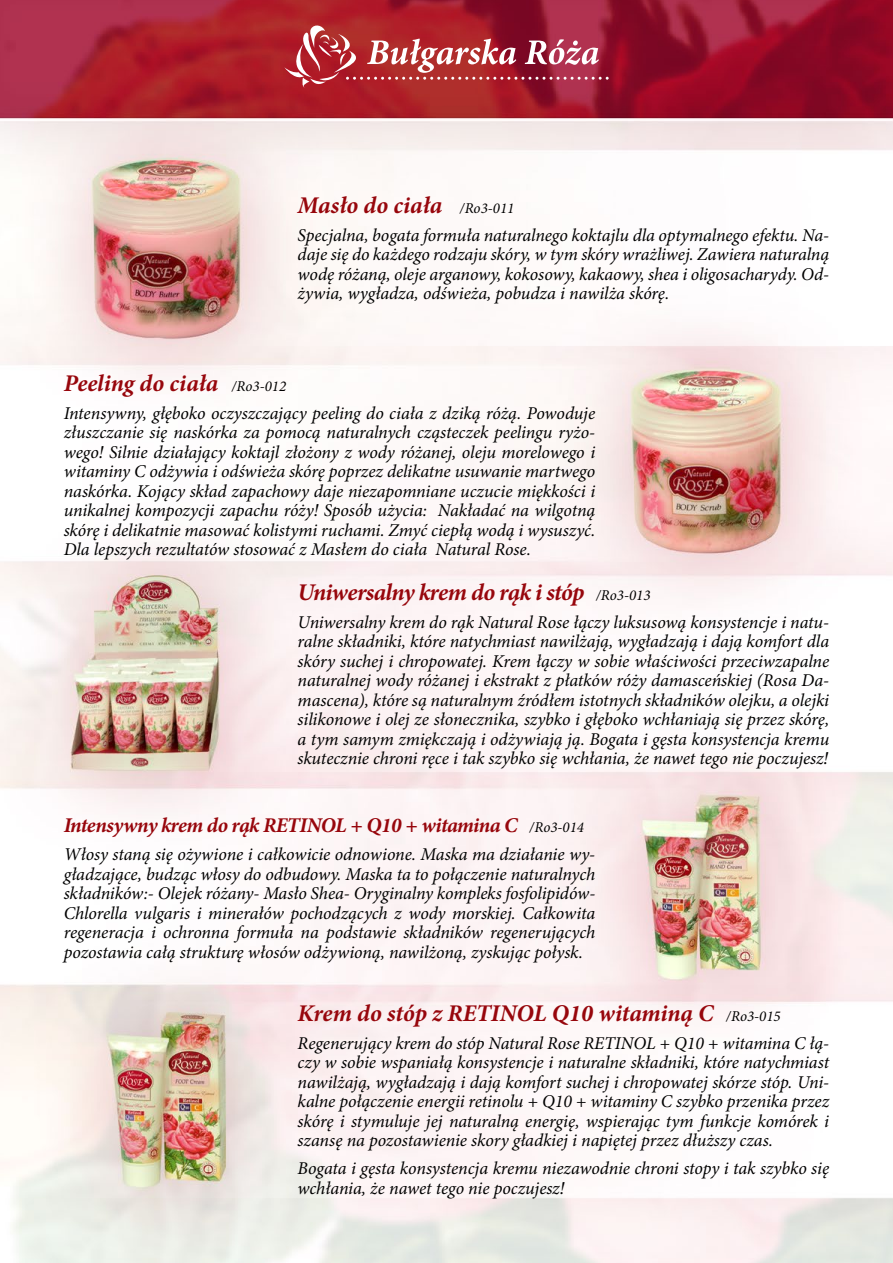
<style>
.page{position:relative;width:893px;height:1263px;background:#fff}
.page>*{position:absolute;margin:0;border:0;box-sizing:border-box;transform-origin:0 0}
.t1{font:italic 700 24px "Minion Pro";letter-spacing:-.005em;color:#97060c}
.t2{font:italic 700 24px "Minion Pro";letter-spacing:-.03em;color:#97060c}
.t3{font:italic 700 21px "Minion Pro";letter-spacing:-.03em;color:#97060c}
.t4{font:italic 18px/19.5px "Minion Pro";letter-spacing:-.005em;color:#000;text-align:justify}
.s1{font-weight:400;font-size:15px;color:#000}
</style>
<div class="page">
<img style="left:0;top:0;width:893px;height:1263px">
<svg style="left:284px;top:26px;width:325px;height:62px;background:#b4434d"></svg>
<h1 class="t1" style="left:298px;top:188px;width:218px">Masło do ciała <span class="s1">/Ro3-011</span></h1>
<p class="t4" style="left:298px;top:225px;width:533px">Specjalna, bogata formuła naturalnego koktajlu dla optymalnego efektu. Na&shy;daje się do każdego rodzaju skóry, w tym skóry wrażliwej. Zawiera naturalną wodę różaną, oleje arganowy, kokosowy, kakaowy, shea i oligosacharydy. Od&shy;żywia, wygładza, odświeża, pobudza i nawilża skórę.</p>
<h1 class="t1" style="left:64px;top:366px;width:224px">Peeling do ciała <span class="s1">/Ro3-012</span></h1>
<p class="t4" style="left:64px;top:403px;width:533px">Intensywny, głęboko oczyszczający peeling do ciała z dziką różą. Powoduje złuszczanie się naskórka za pomocą naturalnych cząsteczek peelingu ryżo&shy;wego! Silnie działający koktajl złożony z wody różanej, oleju morelowego i witaminy C odżywia i odświeża skórę poprzez delikatne usuwanie martwego naskórka. Kojący skład zapachowy daje niezapomniane uczucie miękkości i unikalnej kompozycji zapachu róży! Sposób użycia: Nakładać na wilgotną skórę i delikatnie masować kolistymi ruchami. Zmyć ciepłą wodą i wysuszyć.<br>Dla lepszych rezultatów stosować z Masłem do ciała Natural Rose.</p>
<h1 class="t2" style="left:298px;top:575px;width:354px">Uniwersalny krem do rąk i stóp <span class="s1">/Ro3-013</span></h1>
<p class="t4" style="left:298px;top:612px;width:533px">Uniwersalny krem do rąk Natural Rose łączy luksusową konsystencje i natu&shy;ralne składniki, które natychmiast nawilżają, wygładzają i dają komfort dla skóry suchej i chropowatej. Krem łączy w sobie właściwości przeciwzapalne naturalnej wody różanej i ekstrakt z płatków róży damasceńskiej (Rosa Da&shy;mascena), które są naturalnym źródłem istotnych składników olejku, a olejki silikonowe i olej ze słonecznika, szybko i głęboko wchłaniają się przez skórę, a tym samym zmiękczają i odżywiają ją. Bogata i gęsta konsystencja kremu skutecznie chroni ręce i tak szybko się wchłania, że nawet tego nie poczujesz!</p>
<p class="t3" style="left:64px;top:810px;width:522px">Intensywny krem do rąk RETINOL + Q10 + witamina C <span class="s1">/Ro3-014</span></p>
<p class="t4" style="left:64px;top:844px;width:533px">Włosy staną się ożywione i całkowicie odnowione. Maska ma działanie wy&shy;gładzające, budząc włosy do odbudowy. Maska ta to połączenie naturalnych składników:- Olejek różany- Masło Shea- Oryginalny kompleks fosfolipidów-Chlorella vulgaris i minerałów pochodzących z wody morskiej. Całkowita regeneracja i ochronna formuła na podstawie składników regenerujących pozostawia całą strukturę włosów odżywioną, nawilżoną, zyskując połysk.</p>
<h1 class="t1" style="left:298px;top:996px;width:485px">Krem do stóp z RETINOL Q10 witaminą C <span class="s1">/Ro3-015</span></h1>
<p class="t4" style="left:298px;top:1033px;width:533px">Regenerujący krem do stóp Natural Rose RETINOL + Q10 + witamina C łą&shy;czy w sobie wspaniałą konsystencje i naturalne składniki, które natychmiast nawilżają, wygładzają i dają komfort suchej i chropowatej skórze stóp. Uni&shy;kalne połączenie energii retinolu + Q10 + witaminy C szybko przenika przez skórę i stymuluje jej naturalną energię, wspierając tym funkcje komórek i szansę na pozostawienie skory gładkiej i napiętej przez dłuższy czas.</p>
<p class="t4" style="left:298px;top:1159px;width:533px">Bogata i gęsta konsystencja kremu niezawodnie chroni stopy i tak szybko się wchłania, że nawet tego nie poczujesz!</p>
</div>
